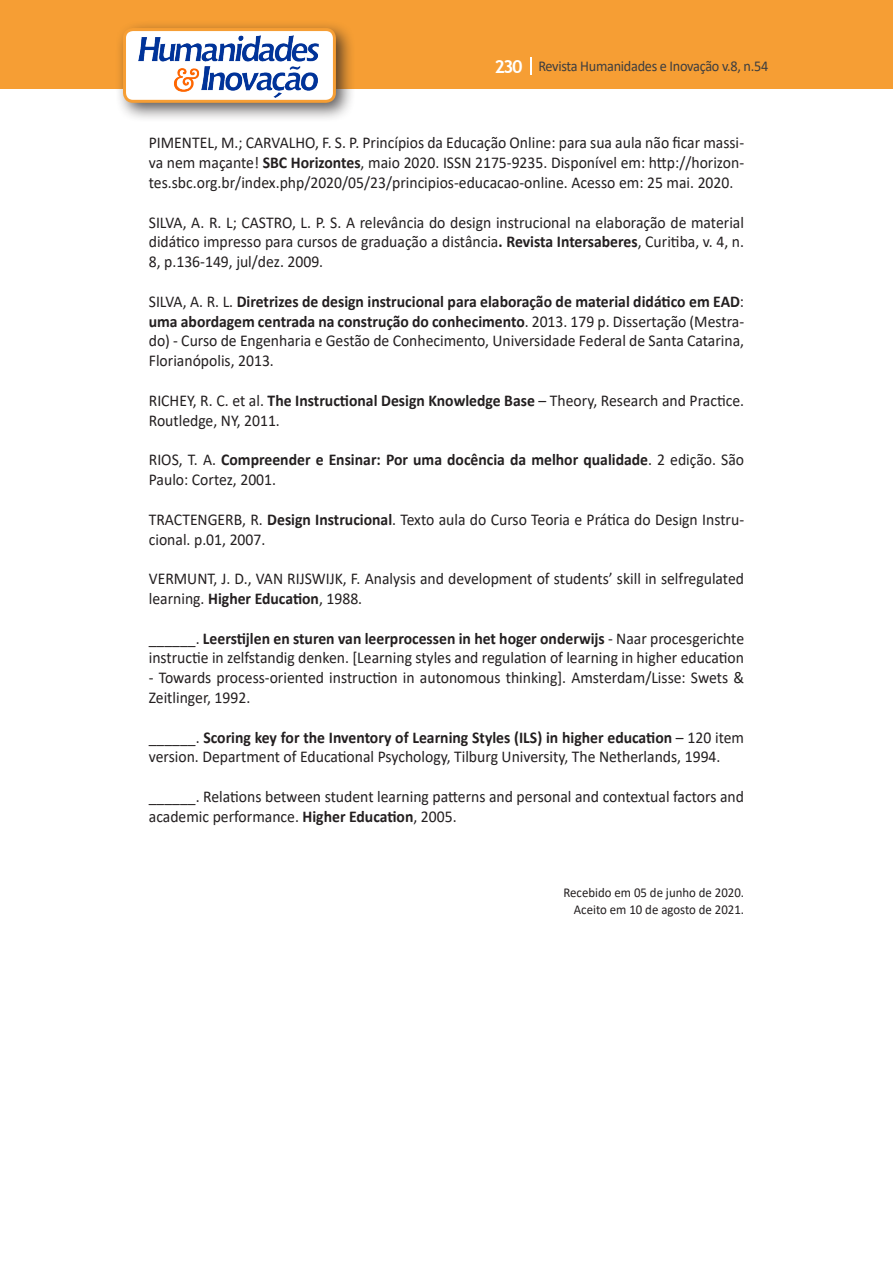
<style>
.page{position:relative;width:893px;height:1263px;background:#fff}
.page>*{position:absolute;margin:0;border:0;box-sizing:border-box;transform-origin:0 0}
.Texto{font:16.5px/19.8px "Calibri";color:#231f20;scale:.95 1}
.Texto-2{font:700 16.5px/19.8px "Calibri";color:#231f20;scale:.95 1}
.t1{font:15px "Calibri";letter-spacing:-.02em;color:#3e3e3f;scale:.95 1}
.Texto-3{font:13.5px "Calibri";color:#231f20;scale:.95 1}
.s1{font-family:"Trebuchet MS";font-weight:700;font-size:18px;color:#fff}
.s2{font-weight:700}
.s3{font-weight:400}
</style>
<div class="page">
<div style="left:0;top:0;width:893px;height:88px;background:#f69e34"></div>
<svg style="left:530px;top:57px;width:2px;height:18px"></svg>
<div style="left:115px;top:20px;width:241px;height:103px;background:#231f20;opacity:.75"></div>
<div style="left:125px;top:30px;width:209px;height:71px;background:#fff;border-radius:9px"></div>
<img style="left:138px;top:35px;width:181px;height:62px">
<div style="left:123px;top:28px;width:213px;height:75px;border:3px solid #f69e34;border-radius:9px"></div>
<p class="t1" style="left:495px;top:56px;width:290px"><span class="s1">230</span> Revista Humanidades e Inovação v.8, n.54</p>
<p class="Texto" style="left:149px;top:133px;width:628px;text-align:justify">PIMENTEL, M.; CARVALHO, F. S. P. Princípios da Educação Online: para sua aula não ficar massi&shy;va nem maçante! <span class="s2">SBC Horizontes</span>, maio 2020. ISSN 2175-9235. Disponível em: http://horizon&shy;tes.sbc.org.br/index.php/2020/05/23/principios-educacao-online. Acesso em: 25 mai. 2020.</p>
<p class="Texto" style="left:149px;top:212px;width:628px;text-align:justify">SILVA, A. R. L; CASTRO, L. P. S. A relevância do design instrucional na elaboração de material didático impresso para cursos de graduação a distância<span class="s2">. Revista Intersaberes</span>, Curitiba, v. 4, n.<br>8, p.136-149, jul/dez. 2009.</p>
<p class="Texto" style="left:149px;top:291px;width:628px;text-align:justify">SILVA, A. R. L. <span class="s2">Diretrizes de design instrucional para elaboração de material didático em EAD</span>: <span class="s2">uma abordagem centrada na construção do conhecimento</span>. 2013. 179 p. Dissertação (Mestra&shy;do) - Curso de Engenharia e Gestão de Conhecimento, Universidade Federal de Santa Catarina, Florianópolis, 2013.</p>
<p class="Texto" style="left:149px;top:390px;width:628px">RICHEY, R. C. et al. <span class="s2">The Instructional Design Knowledge Base</span> – Theory, Research and Practice.<br>Routledge, NY, 2011.</p>
<p class="Texto-2" style="left:149px;top:450px;width:628px"><span class="s3">RIOS, T. A.</span> Compreender e Ensinar: Por uma docência da melhor qualidade<span class="s3">. 2 edição. São<br>Paulo: Cortez, 2001.</span></p>
<p class="Texto" style="left:149px;top:509px;width:628px">TRACTENGERB, R. <span class="s2">Design Instrucional</span>. Texto aula do Curso Teoria e Prática do Design Instru&shy;cional. p.01, 2007.</p>
<p class="Texto" style="left:149px;top:568px;width:628px">VERMUNT, J. D., VAN RIJSWIJK, F. Analysis and development of students’ skill in selfregulated learning. <span class="s2">Higher Education</span>, 1988.</p>
<p class="Texto" style="left:149px;top:628px;width:628px">______. <span class="s2">Leerstijlen en sturen van leerprocessen in het hoger onderwijs</span> - Naar procesgerichte instructie in zelfstandig denken. [Learning styles and regulation of learning in higher education</p>
<p class="Texto" style="left:149px;top:667px;width:628px">- Towards process-oriented instruction in autonomous thinking]. Amsterdam/Lisse: Swets &amp;<br>Zeitlinger, 1992.</p>
<p class="Texto" style="left:149px;top:727px;width:628px">______. <span class="s2">Scoring key for the Inventory of Learning Styles (ILS) in higher education</span> – 120 item version. Department of Educational Psychology, Tilburg University, The Netherlands, 1994.</p>
<p class="Texto" style="left:149px;top:786px;width:628px">______. Relations between student learning patterns and personal and contextual factors and academic performance. <span class="s2">Higher Education</span>, 2005.</p>
<p class="Texto-3" style="left:563px;top:883px;width:192px">Recebido em 05 de junho de 2020.</p>
<p class="Texto-3" style="left:574px;top:900px;width:181px">Aceito em 10 de agosto de 2021.</p>
</div>
